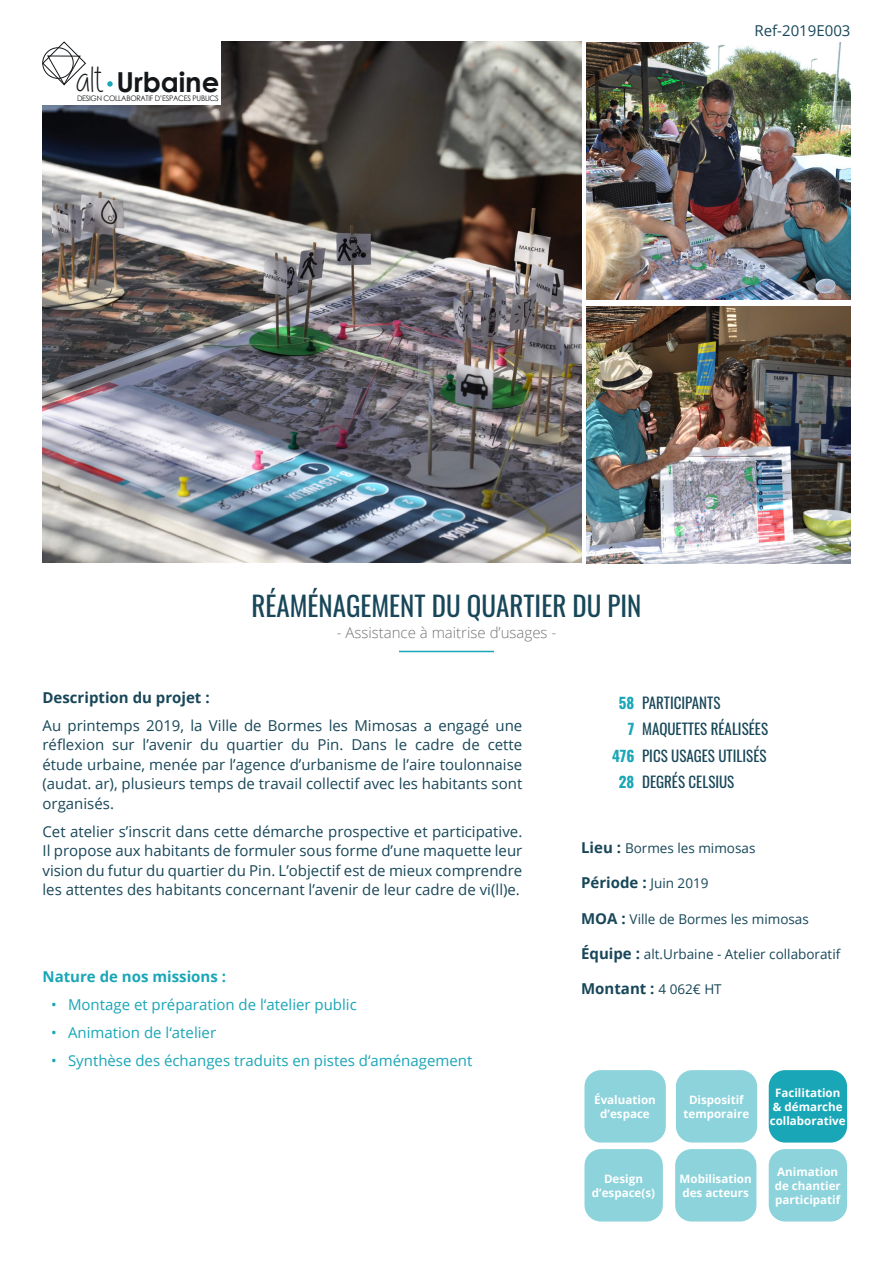
<style>
.page{position:relative;width:893px;height:1263px;background:#fff}
.page>*{position:absolute;margin:0;border:0;box-sizing:border-box;transform-origin:0 0}
.t1{font:34.8px "Alittlesunshine";color:#14171a}
.t2{font:700 27.45px "Century Gothic";letter-spacing:-.005em;color:#14171a}
.TITRE_Principal{font:27px "Oswald";color:#184759}
.t3{font:15px/19.5px "Open Sans";color:#184759;text-align:justify}
.t4{font:15px "Open Sans";color:#19a6b7}
.Titre_-_chiffres_clé{font:15px "Oswald";color:#184759}
.Titre_paragraphe{font:700 15px "Open Sans";color:#184759}
.Sous_titre{font:300 15px "Open Sans";color:#757575}
.Titre_paragraphe_ble{font:700 15px "Open Sans";color:#19a6b7}
.Chiffres_clé{font:15px "Oswald";color:#19a7b7}
.Titre_paragraphe-2{font:13.5px "Open Sans";color:#184759}
.Titre_2_blanc_centré{font:700 11.55px/14px "Open Sans";color:#fff;text-align:center}
.t5{font:7.65px "Century Gothic";letter-spacing:-.035em;color:#14171a;scale:.95 1}
.s1{font-weight:700;font-size:15px}
.s2{font-weight:400;font-size:13.5px}
</style>
<div class="page">
<img style="left:43px;top:42px;width:538px;height:520px">
<div style="left:41px;top:39px;width:180px;height:65px;background:#fff"></div>
<img style="left:586px;top:43px;width:264px;height:257px">
<img style="left:586px;top:306px;width:264px;height:257px">
<svg style="left:42px;top:41px;width:44px;height:45px"></svg>
<svg style="left:107px;top:81px;width:6px;height:6px"></svg>
<div style="left:584px;top:1070px;width:82px;height:72px;background:#8cd3db;border-radius:16px"></div>
<div style="left:584px;top:1149px;width:79px;height:72px;background:#8cd3db;border-radius:16px"></div>
<div style="left:676px;top:1070px;width:81px;height:72px;background:#8cd3db;border-radius:16px"></div>
<div style="left:769px;top:1070px;width:78px;height:72px;background:#19a7b7;border-radius:16px"></div>
<div style="left:675px;top:1149px;width:81px;height:72px;background:#8cd3db;border-radius:16px"></div>
<div style="left:769px;top:1149px;width:78px;height:72px;background:#8cd3db;border-radius:16px"></div>
<hr style="left:399px;top:651px;width:95px;height:1px;background:#19a6b7">
<p class="t1" style="left:77px;top:61px;width:29px">alt</p>
<p class="t2" style="left:117px;top:61px;width:104px">Urbaine</p>
<p class="t5" style="left:77px;top:93px;width:151px">DESIGN COLLABORATIF D’ESPACES PUBLICS</p>
<p class="t3" style="left:754px;top:20px;width:97px">Ref-2019E003</p>
<p class="TITRE_Principal" style="left:251px;top:582px;width:392px">RÉAMÉNAGEMENT DU QUARTIER DU PIN</p>
<p class="Sous_titre" style="left:337px;top:622px;width:221px">- Assistance à maitrise d’usages -</p>
<p class="Titre_paragraphe" style="left:43px;top:686px;width:169px">Description du projet :</p>
<p class="t3" style="left:43px;top:715px;width:481px">Au printemps 2019, la Ville de Bormes les Mimosas a engagé une réflexion sur l’avenir du quartier du Pin. Dans le cadre de cette étude urbaine, menée par l’agence d’urbanisme de l’aire toulonnaise (audat. ar), plusieurs temps de travail collectif avec les habitants sont organisés.</p>
<p class="t3" style="left:43px;top:821px;width:481px">Cet atelier s’inscrit dans cette démarche prospective et participative.<br>Il propose aux habitants de formuler sous forme d’une maquette leur vision du futur du quartier du Pin. L’objectif est de mieux comprendre les attentes des habitants concernant l’avenir de leur cadre de vi(ll)e.</p>
<p class="Titre_paragraphe_ble" style="left:43px;top:966px;width:185px">Nature de nos missions :</p>
<p class="t4" style="left:51px;top:994px;width:307px">• Montage et préparation de l‘atelier public</p>
<p class="t4" style="left:51px;top:1022px;width:167px">• Animation de l‘atelier</p>
<p class="t4" style="left:51px;top:1050px;width:423px">• Synthèse des échanges traduits en pistes d‘aménagement</p>
<p class="Chiffres_clé" style="left:619px;top:689px;width:17px">58</p>
<p class="Chiffres_clé" style="left:628px;top:716px;width:8px">7</p>
<p class="Chiffres_clé" style="left:612px;top:742px;width:24px">476</p>
<p class="Chiffres_clé" style="left:619px;top:769px;width:17px">28</p>
<p class="Titre_-_chiffres_clé" style="left:642px;top:689px;width:80px">PARTICIPANTS</p>
<p class="Titre_-_chiffres_clé" style="left:642px;top:716px;width:127px">MAQUETTES RÉALISÉES</p>
<p class="Titre_-_chiffres_clé" style="left:642px;top:742px;width:126px">PICS USAGES UTILISÉS</p>
<p class="Titre_-_chiffres_clé" style="left:642px;top:769px;width:94px">DEGRÉS CELSIUS</p>
<p class="Titre_paragraphe-2" style="left:581px;top:839px;width:176px"><span class="s1">Lieu :</span> Bormes les mimosas</p>
<p class="Titre_paragraphe" style="left:581px;top:872px;width:129px">Période : <span class="s2">Juin 2019</span></p>
<p class="Titre_paragraphe-2" style="left:581px;top:909px;width:229px"><span class="s1">MOA :</span> Ville de Bormes les mimosas</p>
<p class="Titre_paragraphe-2" style="left:581px;top:944px;width:261px"><span class="s1">Équipe :</span> alt.Urbaine - Atelier collaboratif</p>
<p class="Titre_paragraphe" style="left:581px;top:977px;width:142px">Montant : <span class="s2">4 062€ HT</span></p>
<p class="Titre_2_blanc_centré" style="left:594px;top:1092px;width:63px">Évaluation d’espace</p>
<p class="Titre_2_blanc_centré" style="left:592px;top:1171px;width:65px">Design d’espace(s)</p>
<p class="Titre_2_blanc_centré" style="left:683px;top:1092px;width:67px">Dispositif temporaire</p>
<p class="Titre_2_blanc_centré" style="left:770px;top:1085px;width:77px">Facilitation &amp; démarche collaborative</p>
<p class="Titre_2_blanc_centré" style="left:680px;top:1171px;width:74px;text-align:left">Mobilisation des acteurs</p>
<p class="Titre_2_blanc_centré" style="left:775px;top:1164px;width:68px;text-align:left">Animation de chantier participatif</p>
</div>
